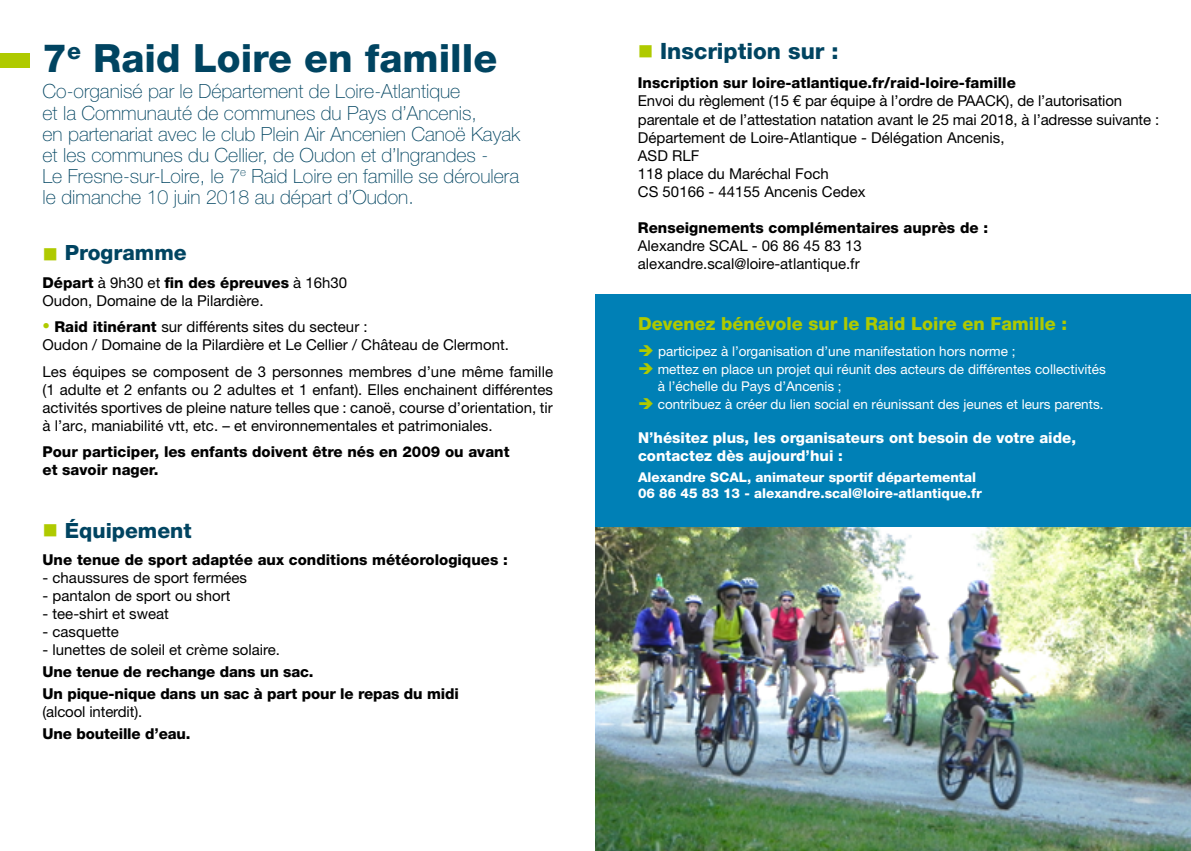
<style>
.page{position:relative;width:1191px;height:851px;background:#fff}
.page>*{position:absolute;margin:0;border:0;box-sizing:border-box;transform-origin:0 0}
.t1{font:800 39px "Helvetica Neue LT";color:#004461}
.t2{font:800 22.5px "Helvetica Neue LT";color:#004461}
.t3{font:800 21px "Helvetica Neue LT";color:#004461}
.t4{font:100 19.5px/21px "Helvetica Neue LT";color:#004461}
.t5{font:800 18px "Helvetica Neue LT";color:#afca00}
.t6{font:15px/18px "Helvetica Neue LT";color:#000}
.t7{font:800 15px/18px "Helvetica Neue LT";color:#000}
.t8{font:800 15px/18px "Helvetica Neue LT";color:#fff}
.t9{font:13.5px/16.5px "Helvetica Neue LT";color:#fff}
.t10{font:800 13.5px/16.2px "Helvetica Neue LT";color:#fff}
.s1{color:#afca00}
.s2{font-weight:800}
.s3{font-weight:900;font-stretch:condensed;color:#afca00}
</style>
<div class="page">
<img style="left:595px;top:526px;width:596px;height:324px">
<div style="left:0;top:53px;width:30px;height:15px;background:#afca00"></div>
<div style="left:595px;top:294px;width:596px;height:232px;background:#0080b6"></div>
<h1 class="t1" style="left:43px;top:35px;width:456px">7<sup>e</sup> Raid Loire en famille</h1>
<p class="t4" style="left:43px;top:81px;width:479px">Co-organisé par le Département de Loire-Atlantique<br>et la Communauté de communes du Pays d’Ancenis,<br>en partenariat avec le club Plein Air Ancenien Canoë Kayak et les communes du Cellier, de Oudon et d’Ingrandes -<br>Le Fresne-sur-Loire, le 7<sup>e</sup> Raid Loire en famille se déroulera le dimanche 10 juin 2018 au départ d’Oudon.</p>
<h3 class="t3" style="left:43px;top:240px;width:146px"><span class="s1">■</span> Programme</h3>
<p class="t6" style="left:43px;top:273px;width:306px"><span class="s2">Départ</span> à 9h30 et <span class="s2">fin des épreuves</span> à 16h30<br>Oudon, Domaine de la Pilardière.</p>
<p class="t6" style="left:43px;top:317px;width:468px"><span class="s3">•</span> <span class="s2">Raid itinérant</span> sur différents sites du secteur :<br>Oudon / Domaine de la Pilardière et Le Cellier / Château de Clermont.</p>
<p class="t6" style="left:43px;top:362px;width:512px;text-align:justify">Les équipes se composent de 3 personnes membres d’une même famille (1 adulte et 2 enfants ou 2 adultes et 1 enfant). Elles enchainent différentes activités sportives de pleine nature telles que : canoë, course d’orientation, tir à l’arc, maniabilité vtt, etc. – et environnementales et patrimoniales.</p>
<p class="t7" style="left:43px;top:443px;width:468px">Pour participer, les enfants doivent être nés en 2009 ou avant et savoir nager.</p>
<h3 class="t3" style="left:43px;top:518px;width:151px"><span class="s1">■</span> Équipement</h3>
<p class="t7" style="left:43px;top:550px;width:467px">Une tenue de sport adaptée aux conditions météorologiques :</p>
<p class="t6" style="left:43px;top:568px;width:206px">- chaussures de sport fermées</p>
<p class="t6" style="left:43px;top:586px;width:189px">- pantalon de sport ou short</p>
<p class="t6" style="left:43px;top:604px;width:128px">- tee-shirt et sweat</p>
<p class="t6" style="left:43px;top:622px;width:78px">- casquette</p>
<p class="t6" style="left:43px;top:640px;width:239px">- lunettes de soleil et crème solaire.</p>
<p class="t7" style="left:43px;top:660px;width:418px;line-height:22.2px">Une tenue de rechange dans un sac.<br>Un pique-nique dans un sac à part pour le repas du midi</p>
<p class="t6" style="left:43px;top:702px;width:101px">(alcool interdit).</p>
<p class="t7" style="left:43px;top:725px;width:150px">Une bouteille d’eau.</p>
<h2 class="t2" style="left:638px;top:37px;width:202px"><span class="s1">■</span> Inscription sur :</h2>
<p class="t7" style="left:638px;top:74px;width:379px">Inscription sur loire-atlantique.fr/raid-loire-famille</p>
<p class="t6" style="left:638px;top:92px;width:523px">Envoi du règlement (15 € par équipe à l’ordre de PAACK), de l’autorisation parentale et de l’attestation natation avant le 25 mai 2018, à l’adresse suivante :<br>Département de Loire-Atlantique - Délégation Ancenis,<br>ASD RLF<br>118 place du Maréchal Foch<br>CS 50166 - 44155 Ancenis Cedex</p>
<p class="t7" style="left:638px;top:218px;width:352px">Renseignements complémentaires auprès de :</p>
<p class="t6" style="left:638px;top:236px;width:225px">Alexandre SCAL - 06 86 45 83 13 alexandre.scal@loire-atlantique.fr</p>
<p class="t5" style="left:638px;top:312px;width:431px">Devenez bénévole sur le Raid Loire en Famille :</p>
<p class="t9" style="left:638px;top:343px;width:379px"><span class="s1">➔</span> participez à l’organisation d’une manifestation hors norme ;</p>
<p class="t9" style="left:658px;top:361px;width:449px;text-indent:-20px"><span class="s1">➔</span> mettez en place un projet qui réunit des acteurs de différentes collectivités à l’échelle du Pays d’Ancenis ;</p>
<p class="t9" style="left:638px;top:395px;width:467px"><span class="s1">➔</span> contribuez à créer du lien social en réunissant des jeunes et leurs parents.</p>
<p class="t8" style="left:638px;top:428px;width:439px">N’hésitez plus, les organisateurs ont besoin de votre aide, contactez dès aujourd’hui :</p>
<p class="t10" style="left:638px;top:468px;width:345px">Alexandre SCAL, animateur sportif départemental<br>06 86 45 83 13 - alexandre.scal@loire-atlantique.fr</p>
</div>
